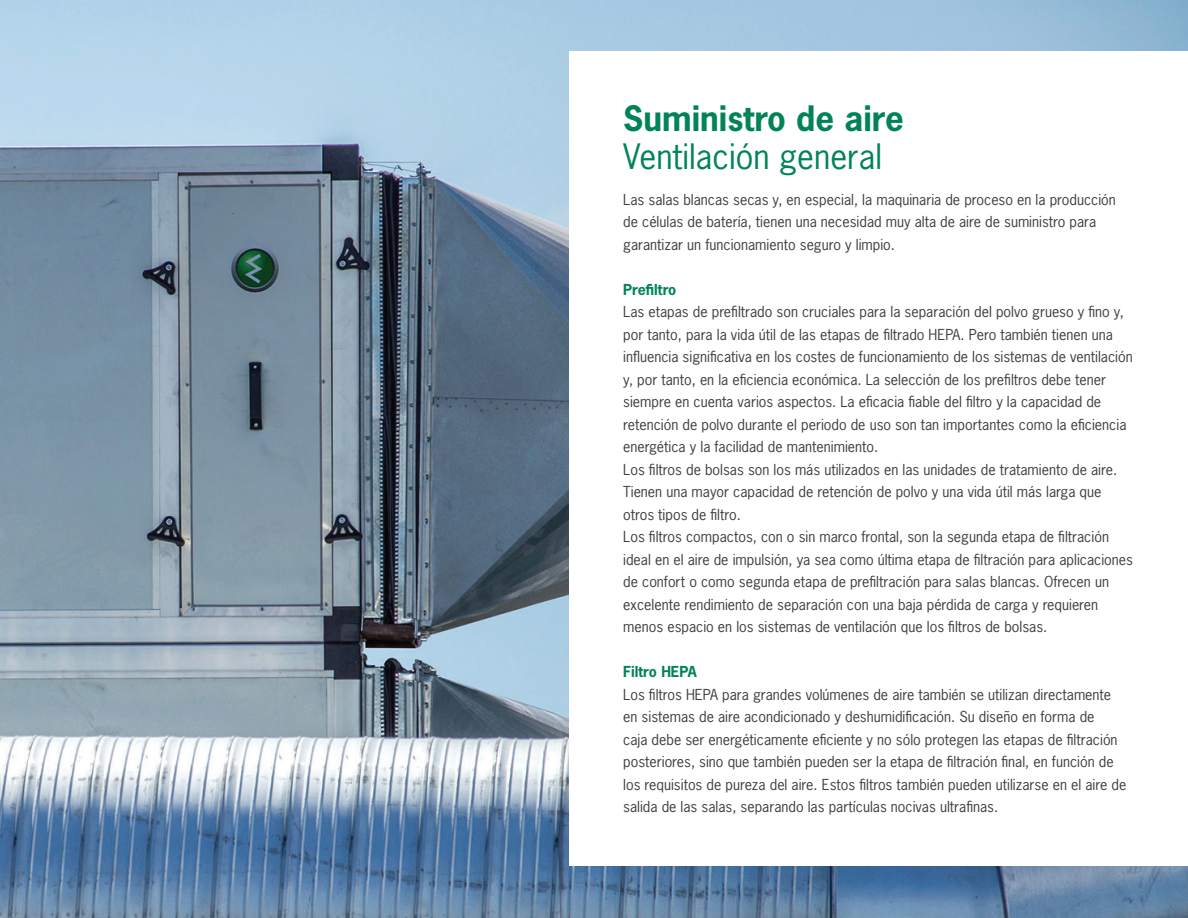
<style>
.page{position:relative;width:1188px;height:918px;background:#fff}
.page>*{position:absolute;margin:0;border:0;box-sizing:border-box;transform-origin:0 0}
.t1{font:33px "News Gothic Std";color:#008457}
.t2{font:700 33px "News Gothic Std";color:#008457}
.t3{font:14.25px/22.5px "News Gothic Std";color:#3e3e3f}
.t4{font:700 14.25px "News Gothic Std";color:#008457}
</style>
<div class="page">
<img style="left:0;top:0;width:1188px;height:918px">
<div style="left:569px;top:52px;width:619px;height:814px;background:#fff"></div>
<h1 class="t2" style="left:623px;top:97px;width:282px">Suministro de aire</h1>
<h1 class="t1" style="left:623px;top:135px;width:260px">Ventilación general</h1>
<p class="t3" style="left:623px;top:188px;width:494px">Las salas blancas secas y, en especial, la maquinaria de proceso en la producción de células de batería, tienen una necesidad muy alta de aire de suministro para garantizar un funcionamiento seguro y limpio.</p>
<p class="t4" style="left:623px;top:280px;width:55px">Prefiltro</p>
<p class="t3" style="left:623px;top:301px;width:511px">Las etapas de prefiltrado son cruciales para la separación del polvo grueso y fino y, por tanto, para la vida útil de las etapas de filtrado HEPA. Pero también tienen una influencia significativa en los costes de funcionamiento de los sistemas de ventilación y, por tanto, en la eficiencia económica. La selección de los prefiltros debe tener siempre en cuenta varios aspectos. La eficacia fiable del filtro y la capacidad de retención de polvo durante el periodo de uso son tan importantes como la eficiencia energética y la facilidad de mantenimiento.<br>Los filtros de bolsas son los más utilizados en las unidades de tratamiento de aire.<br>Tienen una mayor capacidad de retención de polvo y una vida útil más larga que otros tipos de filtro.<br>Los filtros compactos, con o sin marco frontal, son la segunda etapa de filtración ideal en el aire de impulsión, ya sea como última etapa de filtración para aplicaciones de confort o como segunda etapa de prefiltración para salas blancas. Ofrecen un excelente rendimiento de separación con una baja pérdida de carga y requieren menos espacio en los sistemas de ventilación que los filtros de bolsas.</p>
<p class="t4" style="left:623px;top:662px;width:75px">Filtro HEPA</p>
<p class="t3" style="left:623px;top:683px;width:505px">Los filtros HEPA para grandes volúmenes de aire también se utilizan directamente en sistemas de aire acondicionado y deshumidificación. Su diseño en forma de<br>caja debe ser energéticamente eficiente y no sólo protegen las etapas de filtración posteriores, sino que también pueden ser la etapa de filtración final, en función de los requisitos de pureza del aire. Estos filtros también pueden utilizarse en el aire de salida de las salas, separando las partículas nocivas ultrafinas.</p>
</div>
